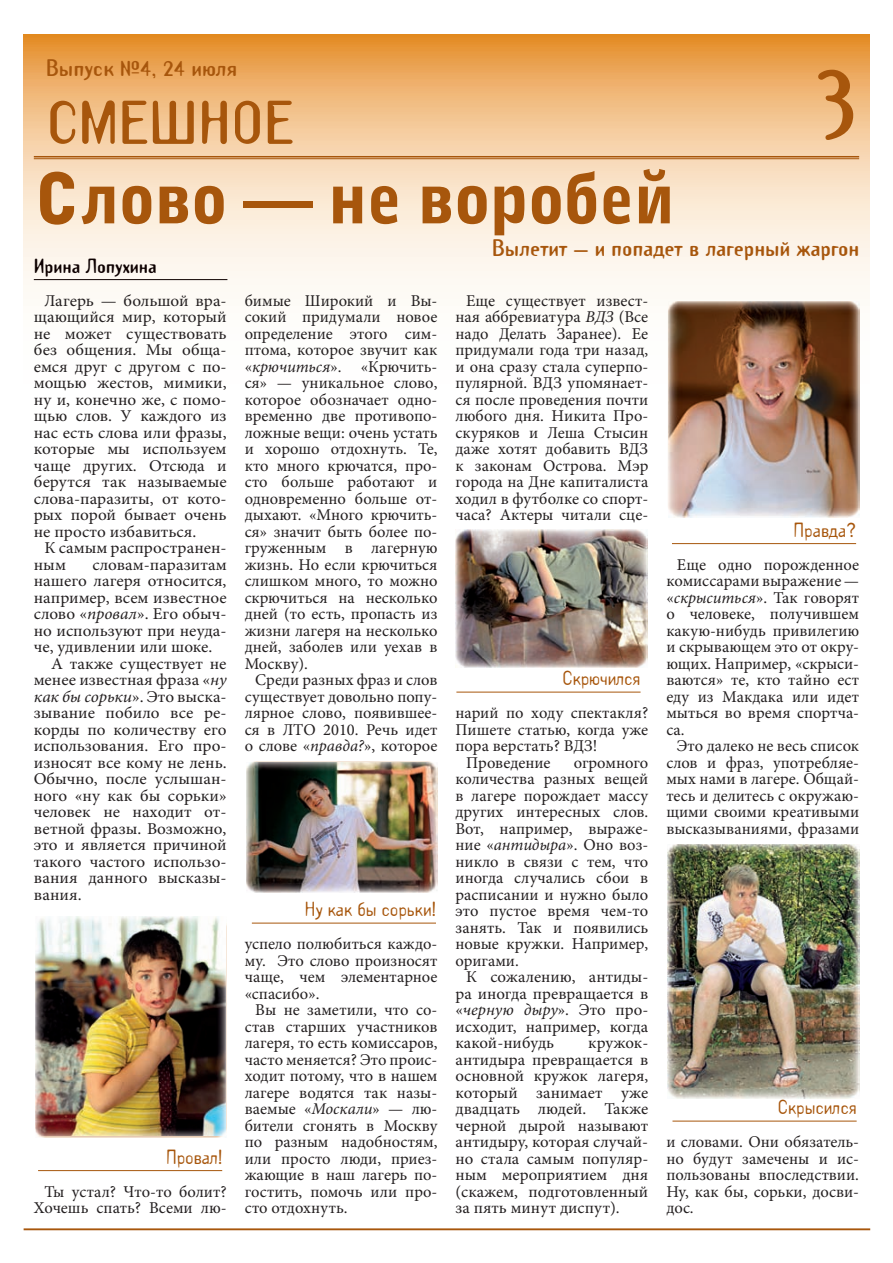
<style>
.page{position:relative;width:893px;height:1263px;background:#fff}
.page>*{position:absolute;margin:0;border:0;box-sizing:border-box;transform-origin:0 0}
.t1{font:90px "Template Gothic C Bold";color:#a7560c}
.t2{font:69px "Bell Gothic C Blk BT";color:#a7560c}
.t3{font:54px "Template Gothic C Bold";color:#a7560c}
.t4{font:21px "Template Gothic C Bold";color:#a7560c}
.t5{font:18px "Template Gothic C";color:#a7560c;scale:.96 1}
.t6{font:18px "Template Gothic C Bold";color:#0d0000}
.t7{font:16.5px/16.5px "Minion Pro";color:#231f20;text-align:justify}
.t8{font:16.5px/16.5px "Minion Pro";color:#231f20;text-align:justify;scale:1.04 1}
.t9{font:italic 16.5px "Minion Pro";letter-spacing:-.005em;color:#231f20;scale:1.04 1}
.s1{font-style:italic}
.s2{font-style:normal}
</style>
<div class="page">
<svg style="left:23px;top:34px;width:846px;height:446px"></svg>
<hr style="left:24px;top:1228px;width:846px;height:2px;background:#a7560c">
<hr style="left:34px;top:156px;width:825px;height:1px;background:#a7560c">
<hr style="left:34px;top:158px;width:825px;height:1px;background:#a7560c">
<img style="left:246px;top:762px;width:191px;height:130px">
<hr style="left:38px;top:1170px;width:184px;height:1px;background:#a7560c">
<img style="left:35px;top:917px;width:191px;height:219px">
<hr style="left:672px;top:543px;width:184px;height:1px;background:#a7560c">
<img style="left:455px;top:529px;width:192px;height:138px">
<hr style="left:252px;top:923px;width:184px;height:1px;background:#a7560c">
<img style="left:667px;top:844px;width:192px;height:254px">
<hr style="left:456px;top:692px;width:184px;height:1px;background:#a7560c">
<img style="left:668px;top:301px;width:191px;height:216px">
<hr style="left:672px;top:1121px;width:184px;height:1px;background:#a7560c">
<hr style="left:34px;top:279px;width:193px;height:1px;background:#0d0000">
<p class="t4" style="left:46px;top:59px;width:192px">Выпуск №4, 24 июля</p>
<h3 class="t3" style="left:46px;top:100px;width:249px">СМЕШНОЕ</h3>
<p class="t4" style="left:140px;top:59px;width:83px">1, 5 июля</p>
<h3 class="t3" style="left:46px;top:100px;width:263px">ИНТЕРВЬЮ</h3>
<h1 class="t1" style="left:814px;top:62px;width:46px">3</h1>
<h2 class="t2" style="left:34px;top:172px;width:642px">Слово — не воробей</h2>
<p class="t4" style="left:492px;top:239px;width:368px">Вылетит — и попадет в лагерный жаргон</p>
<p class="t6" style="left:34px;top:258px;width:124px">Ирина Лопухина</p>
<p class="t8" style="left:34px;top:294px;width:187px;text-indent:11px">Лагерь — большой вра&shy;щающийся мир, который не может существовать без общения. Мы обща&shy;емся друг с другом с по&shy;мощью жестов, мимики, ну и, конечно же, с помо&shy;щью слов. У каждого из нас есть слова или фразы, которые мы используем чаще других. Отсюда и берутся так называемые слова-паразиты, от кото&shy;рых порой бывает очень не просто избавиться.</p>
<p class="t8" style="left:34px;top:541px;width:187px;text-indent:11px">К самым распространен&shy;ным</p>
<p class="t8" style="left:92px;top:558px;width:130px">словам-паразитам</p>
<p class="t8" style="left:34px;top:574px;width:187px">нашего лагеря относится,</p>
<p class="t8" style="left:34px;top:591px;width:187px">например, всем известное</p>
<p class="t8" style="left:34px;top:607px;width:187px">слово «<span class="s1">провал</span>». Его обыч-</p>
<p class="t8" style="left:34px;top:624px;width:187px">но используют при неуда-</p>
<p class="t8" style="left:34px;top:640px;width:173px">че, удивлении или шоке.</p>
<p class="t8" style="left:51px;top:657px;width:170px">А также существует не</p>
<p class="t8" style="left:34px;top:673px;width:187px">менее известная фраза «<span class="s1">ну</span></p>
<p class="t9" style="left:34px;top:690px;width:187px">как бы сорьки<span class="s2">». Это выска-</span></p>
<p class="t8" style="left:34px;top:706px;width:187px">зывание побило все ре-</p>
<p class="t8" style="left:34px;top:723px;width:187px">корды по количеству его</p>
<p class="t8" style="left:34px;top:739px;width:187px">использования. Его про-</p>
<p class="t8" style="left:34px;top:756px;width:187px">износят все кому не лень.</p>
<p class="t8" style="left:34px;top:772px;width:187px">Обычно, после услышан-</p>
<p class="t8" style="left:34px;top:789px;width:187px">ного «ну как бы сорьки»</p>
<p class="t8" style="left:34px;top:805px;width:187px">человек не находит от-</p>
<p class="t8" style="left:34px;top:822px;width:187px">ветной фразы. Возможно,</p>
<p class="t8" style="left:34px;top:838px;width:187px">это и является причиной</p>
<p class="t8" style="left:34px;top:855px;width:187px">такого частого использо-</p>
<p class="t8" style="left:34px;top:871px;width:187px">вания данного высказы-</p>
<p class="t8" style="left:34px;top:888px;width:47px">вания.</p>
<p class="t5" style="left:166px;top:1149px;width:60px">Провал!</p>
<p class="t7" style="left:34px;top:1185px;width:194px;text-align:right">Ты устал? Что-то болит?<br>Хочешь спать? Всеми лю-</p>
<p class="t7" style="left:245px;top:294px;width:194px">бимые Широкий и Вы&shy;сокий придумали новое определение этого сим&shy;птома, которое звучит как «<span class="s1">крючиться</span>». «Крючить&shy;ся» — уникальное слово, которое обозначает одно&shy;временно две противопо&shy;ложные вещи: очень устать и хорошо отдохнуть. Те, кто много крючатся, про&shy;сто больше работают и одновременно больше от&shy;дыхают. «Много крючить&shy;ся» значит быть более по&shy;груженным в лагерную жизнь. Но если крючиться слишком много, то можно скрючиться на несколько дней (то есть, пропасть из жизни лагеря на несколько дней, заболев или уехав в Москву).</p>
<p class="t7" style="left:245px;top:673px;width:194px;text-indent:11px">Среди разных фраз и слов существует довольно попу&shy;лярное слово, появившее&shy;ся в ЛТО 2010. Речь идет о слове «<span class="s1">правда?</span>», которое</p>
<p class="t5" style="left:305px;top:902px;width:138px">Ну как бы сорьки!</p>
<p class="t7" style="left:245px;top:937px;width:194px">успело полюбиться каждо&shy;му. Это слово произносят чаще, чем элементарное «спасибо».</p>
<p class="t7" style="left:245px;top:1003px;width:194px;text-indent:11px">Вы не заметили, что со&shy;став старших участников лагеря, то есть комиссаров, часто меняется? Это проис&shy;ходит потому, что в нашем лагере водятся так назы&shy;ваемые «<span class="s1">Москали</span>» — лю&shy;бители сгонять в Москву по разным надобностям, или просто люди, приез&shy;жающие в наш лагерь по&shy;гостить, помочь или про&shy;сто отдохнуть.</p>
<p class="t7" style="left:455px;top:294px;width:194px;text-indent:11px">Еще существует извест&shy;ная аббревиатура <span class="s1">ВДЗ</span> (Все надо Делать Заранее). Ее придумали года три назад, и она сразу стала суперпо&shy;пулярной. ВДЗ упомянает&shy;ся после проведения почти любого дня. Никита Про&shy;скуряков и Леша Стысин даже хотят добавить ВДЗ к законам Острова. Мэр города на Дне капиталиста ходил в футболке со спорт&shy;часа? Актеры читали сце-</p>
<p class="t5" style="left:562px;top:671px;width:83px">Скрючился</p>
<p class="t7" style="left:455px;top:706px;width:194px">нарий по ходу спектакля?</p>
<p class="t7" style="left:455px;top:723px;width:194px">Пишете статью, когда уже</p>
<p class="t7" style="left:455px;top:739px;width:143px">пора верстать? ВДЗ!</p>
<p class="t7" style="left:466px;top:756px;width:86px">Проведение</p>
<p class="t7" style="left:455px;top:756px;width:194px;text-indent:118px">огромного количества разных вещей в лагере порождает массу других интересных слов.<br>Вот, например, выраже&shy;ние «<span class="s1">антидыра</span>». Оно воз&shy;никло в связи с тем, что иногда случались сбои в расписании и нужно было это пустое время чем-то занять. Так и появились новые кружки. Например, оригами.</p>
<p class="t7" style="left:455px;top:970px;width:194px;text-indent:11px">К сожалению, антиды&shy;ра иногда превращается в «<span class="s1">черную дыру</span>». Это про&shy;исходит, например, когда какой-нибудь</p>
<p class="t7" style="left:455px;top:1036px;width:194px;text-indent:133px">кружок&shy;антидыра превращается в основной кружок лагеря, который занимает уже двадцать людей. Также черной дырой называют антидыру, которая случай&shy;но стала самым популяр&shy;ным мероприятием дня (скажем, подготовленный за пять минут диспут).</p>
<p class="t5" style="left:793px;top:522px;width:67px">Правда?</p>
<p class="t7" style="left:666px;top:558px;width:194px;text-indent:11px">Еще одно порожденное комиссарами выражение — «<span class="s1">скрыситься</span>». Так говорят о человеке, получившем какую-нибудь привилегию и скрывающем это от окру&shy;ющих. Например, «скрыси&shy;ваются» те, кто тайно ест еду из Макдака или идет мыться во время спортча&shy;са.</p>
<p class="t7" style="left:666px;top:739px;width:194px;text-indent:11px">Это далеко не весь список слов и фраз, употребляе&shy;мых нами в лагере. Общай&shy;тесь и делитесь с окружаю&shy;щими своими креативыми высказываниями, фразами</p>
<p class="t5" style="left:777px;top:1100px;width:84px">Скрысился</p>
<p class="t7" style="left:666px;top:1135px;width:194px">и словами. Они обязатель&shy;но будут замечены и ис&shy;пользованы впоследствии.<br>Ну, как бы, сорьки, досви&shy;дос.</p>
</div>
